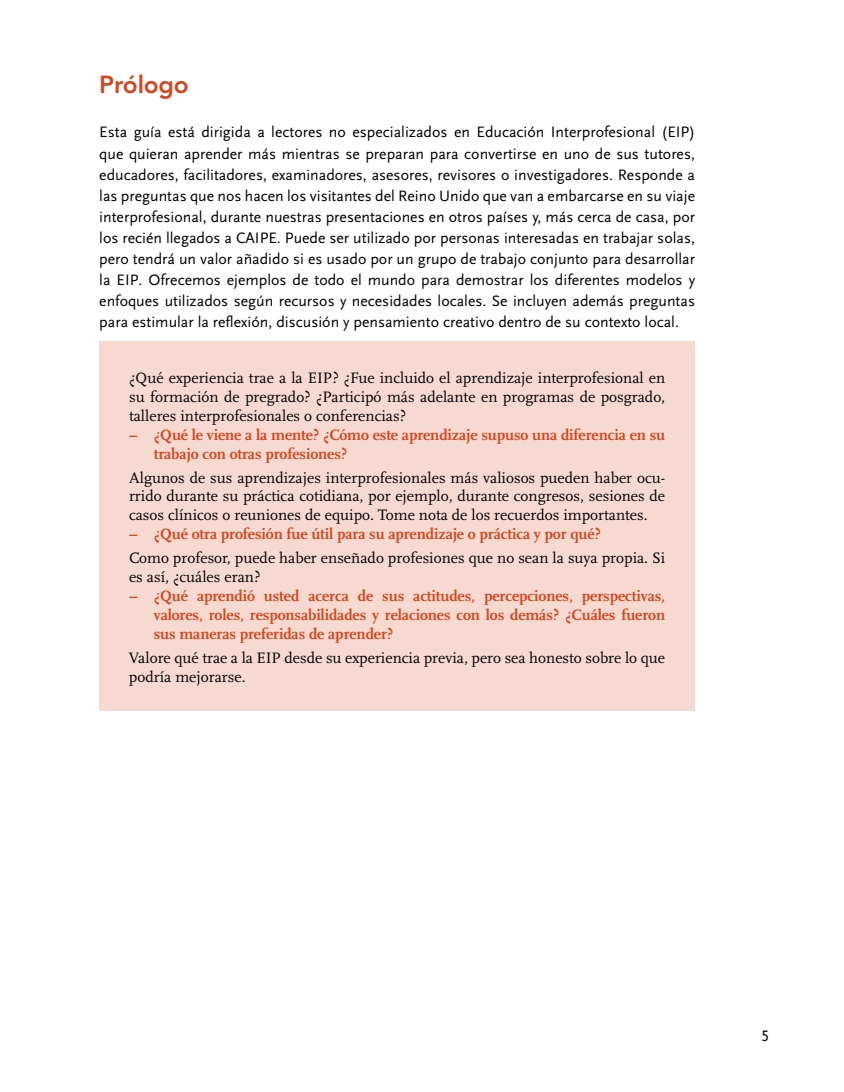
<style>
.page{position:relative;width:844px;height:1092px;background:#fff}
.page>*{position:absolute;margin:0;border:0;box-sizing:border-box;transform-origin:0 0}
.t1{font:800 24.5px "Avenir LT Std";letter-spacing:-.01em;color:#d4451d}
.t2{font:15.75px/21px "Scala Sans";color:#000;text-align:justify}
.t3{font:15.75px/18.9px "Scala";color:#000;text-align:justify}
.t4{font:700 15.75px/18.9px "Scala";letter-spacing:-.01em;color:#d4451d}
.t5{font:15.75px "Scala Sans Caps";color:#000}
</style>
<div class="page">
<div style="left:99px;top:341px;width:595px;height:370px;background:#f6dad2"></div>
<h1 class="t1" style="left:99px;top:70px;width:91px">Prólogo</h1>
<p class="t2" style="left:99px;top:122px;width:597px">Esta guía está dirigida a lectores no especializados en Educación Interprofesional (EIP) que quieran aprender más mientras se preparan para convertirse en uno de sus tutores, educadores, facilitadores, examinadores, asesores, revisores o investigadores. Responde a las preguntas que nos hacen los visitantes del Reino Unido que van a embarcarse en su viaje interprofesional, durante nuestras presentaciones en otros países y, más cerca de casa, por los recién llegados a CAIPE. Puede ser utilizado por personas interesadas en trabajar solas, pero tendrá un valor añadido si es usado por un grupo de trabajo conjunto para desarrollar la EIP. Ofrecemos ejemplos de todo el mundo para demostrar los diferentes modelos y enfoques utilizados según recursos y necesidades locales. Se incluyen además preguntas para estimular la reflexión, discusión y pensamiento creativo dentro de su contexto local.</p>
<p class="t3" style="left:129px;top:368px;width:537px">¿Qué experiencia trae a la EIP? ¿Fue incluido el aprendizaje interprofesional en su formación de pregrado? ¿Participó más adelante en programas de posgrado, talleres interprofesionales o conferencias?</p>
<p class="t4" style="left:154px;top:425px;width:512px;text-indent:-25px">– ¿Qué le viene a la mente? ¿Cómo este aprendizaje supuso una diferencia en su trabajo con otras profesiones?</p>
<p class="t3" style="left:129px;top:468px;width:537px">Algunos de sus aprendizajes interprofesionales más valiosos pueden haber ocu&shy;rrido durante su práctica cotidiana, por ejemplo, durante congresos, sesiones de casos clínicos o reuniones de equipo. Tome nota de los recuerdos importantes.</p>
<p class="t4" style="left:129px;top:524px;width:473px">– ¿Qué otra profesión fue útil para su aprendizaje o práctica y por qué?</p>
<p class="t3" style="left:129px;top:549px;width:537px">Como profesor, puede haber enseñado profesiones que no sean la suya propia. Si es así, ¿cuáles eran?</p>
<p class="t4" style="left:154px;top:586px;width:512px;text-align:justify;text-indent:-25px">– ¿Qué aprendió usted acerca de sus actitudes, percepciones, perspectivas, valores, roles, responsabilidades y relaciones con los demás? ¿Cuáles fueron sus maneras preferidas de aprender?</p>
<p class="t3" style="left:129px;top:648px;width:537px">Valore qué trae a la EIP desde su experiencia previa, pero sea honesto sobre lo que podría mejorarse.</p>
<p class="t5" style="left:761px;top:1027px;width:9px">5</p>
</div>
